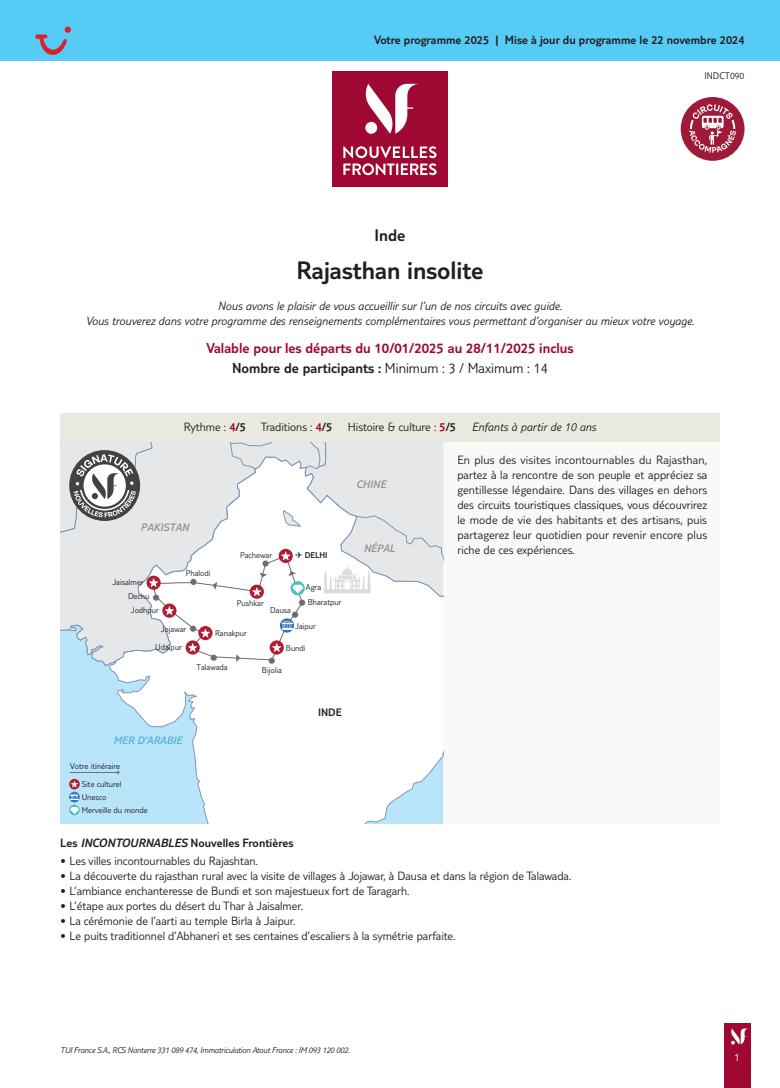
<style>
.page{position:relative;width:780px;height:1088px;background:#fff}
.page>*{position:absolute;margin:0;border:0;box-sizing:border-box;transform-origin:0 0}
.t1{font:300 26.25px "TUI Type";color:#231f20}
.t2{font:300 19.5px "TUI Type";color:#6c6d70}
.t3{font:300 17.5px "TUI Type";color:#231f20}
.t4{font:300 15px/19.8px "TUI Type";color:#9e0832;text-align:center}
.t5{font:300 12.5px/15px "TUI Type";color:#231f20;text-align:justify}
.t6{font:italic 300 12.5px/15px "TUI Type";color:#231f20;text-align:center}
.t7{font:300 12.5px "TUI Type";color:#231f20}
.t8{font:italic 300 11.25px "TUI Type";color:#95989c}
.t9{font:italic 300 11.25px "TUI Type";color:#59b6d5}
.t10{font:300 11.25px "TUI Type";color:#231f20}
.t11{font:300 11.25px "TUI Type";color:#fff}
.t12{font:300 10px "TUI Type";color:#231f20}
.t13{font:300 8.75px/12.9px "TUI Type";color:#231f20}
.t14{font:italic 300 8.75px "TUI Type";letter-spacing:-.02em;color:#231f20}
.t15{font:300 8.75px "TUI Type";color:#231f20}
.s1{color:#231f20}
.s2{color:#9e0832}
.s3{font-style:inherit}
.s4{font-style:normal}
.s5{font-style:normal;color:#9e0832}
.s6{font-style:italic}
</style>
<div class="page">
<div style="left:724px;top:1023px;width:26px;height:65px;background:#9e0832"></div>
<svg style="left:731px;top:1028px;width:17px;height:16px"></svg>
<div style="left:60px;top:441px;width:659px;height:383px;background:#f9f9f7"></div>
<div style="left:0;top:0;width:780px;height:60px;background:#56cbf5"></div>
<div style="left:332px;top:72px;width:115px;height:115px;background:#9e0832"></div>
<svg style="left:343px;top:146px;width:93px;height:29px"></svg>
<svg style="left:365px;top:84px;width:52px;height:50px"></svg>
<div style="left:60px;top:441px;width:383px;height:383px;background:#b9e5fa"></div>
<svg style="left:192px;top:732px;width:251px;height:92px;background:#f5fafd"></svg>
<svg style="left:104px;top:662px;width:339px;height:70px;background:#f6fbfd"></svg>
<hr style="left:70px;top:772px;width:48px;height:1px;background:#6c6d70">
<svg style="left:69px;top:805px;width:11px;height:10px"></svg>
<div style="left:69px;top:779px;width:11px;height:10px;background:#af1d31;border-radius:50%"></div>
<svg style="left:71px;top:781px;width:7px;height:6px"></svg>
<svg style="left:69px;top:792px;width:11px;height:10px"></svg>
<svg style="left:70px;top:793px;width:9px;height:21px"></svg>
<svg style="left:60px;top:441px;width:383px;height:221px;background:#e8e8ea"></svg>
<div style="left:60px;top:413px;width:659px;height:28px;background:#e9e9e0"></div>
<svg style="left:35px;top:27px;width:36px;height:28px"></svg>
<div style="left:680px;top:97px;width:64px;height:64px;background:#9e1a38;border-radius:50%"></div>
<svg style="left:689px;top:104px;width:47px;height:49px"></svg>
<p class="t7" style="left:374px;top:33px;width:372px">Votre programme 2025 | Mise à jour du programme le 22 novembre 2024</p>
<p class="t12" style="left:704px;top:70px;width:41px">INDCT090</p>
<h3 class="t3" style="left:374px;top:225px;width:32px">Inde</h3>
<h1 class="t1" style="left:296px;top:255px;width:188px">Rajasthan insolite</h1>
<p class="t6" style="left:86px;top:298px;width:610px">Nous avons le plaisir de vous accueillir sur l’un de nos circuits avec guide.<br>Vous trouverez dans votre programme des renseignements complémentaires vous permettant d’organiser au mieux votre voyage.</p>
<p class="t4" style="left:206px;top:338px;width:368px">Valable pour les départs du 10/01/2025 au 28/11/2025 inclus<br><span class="s1">Nombre de participants :</span> <span class="s1">Minimum : 3 / Maximum : 14</span></p>
<p class="t5" style="left:184px;top:419px;width:150px">Rythme : <span class="s2">4</span><span class="s3">/5</span> Traditions : <span class="s2">4</span><span class="s3">/5</span></p>
<p class="t6" style="left:348px;top:419px;width:250px"><span class="s4">Histoire &amp; culture :</span> <span class="s5">5</span><span class="s4">/5</span> Enfants à partir de 10 ans</p>
<p class="t8" style="left:141px;top:521px;width:50px">PAKISTAN</p>
<p class="t15" style="left:295px;top:550px;width:33px">✈ DELHI</p>
<p class="t13" style="left:306px;top:580px;width:17px">Agra</p>
<p class="t13" style="left:240px;top:549px;width:34px">Pachewar</p>
<p class="t13" style="left:186px;top:567px;width:26px">Phalodi</p>
<p class="t13" style="left:112px;top:575px;width:33px">Jaisalmer</p>
<p class="t13" style="left:128px;top:589px;width:23px">Dechu</p>
<h2 class="t2" style="left:151px;top:586px;width:11px">•</h2>
<p class="t13" style="left:308px;top:595px;width:35px">Bharatpur</p>
<p class="t13" style="left:295px;top:619px;width:22px">Jaipur</p>
<h2 class="t2" style="left:297px;top:591px;width:11px">•</h2>
<p class="t13" style="left:237px;top:596px;width:28px">Pushkar</p>
<p class="t13" style="left:270px;top:603px;width:22px">Dausa</p>
<p class="t13" style="left:131px;top:603px;width:30px">Jodhpur</p>
<h2 class="t2" style="left:290px;top:603px;width:11px">•</h2>
<h2 class="t2" style="left:188px;top:617px;width:11px">•</h2>
<p class="t13" style="left:161px;top:622px;width:27px">Jojawar</p>
<p class="t13" style="left:215px;top:626px;width:33px">Ranakpur</p>
<p class="t13" style="left:155px;top:640px;width:28px">Udaipur</p>
<h2 class="t2" style="left:209px;top:646px;width:11px">•</h2>
<p class="t13" style="left:196px;top:660px;width:33px">Talawada</p>
<p class="t9" style="left:113px;top:734px;width:70px">MER D'ARABIE</p>
<p class="t13" style="left:70px;top:759px;width:52px">Votre itinéraire</p>
<p class="t13" style="left:82px;top:803px;width:67px">Merveille du monde</p>
<p class="t13" style="left:82px;top:777px;width:41px">Site culturel<br>Unesco</p>
<h2 class="t2" style="left:267px;top:649px;width:11px">•</h2>
<p class="t13" style="left:286px;top:641px;width:21px">Bundi</p>
<p class="t13" style="left:262px;top:664px;width:21px">Bijolia</p>
<p class="t10" style="left:318px;top:705px;width:25px">INDE</p>
<p class="t8" style="left:356px;top:478px;width:31px">CHINE</p>
<p class="t8" style="left:363px;top:542px;width:33px">NÉPAL</p>
<p class="t5" style="left:457px;top:452px;width:251px">En plus des visites incontournables du Rajasthan, partez à la rencontre de son peuple et appréciez sa gentillesse légendaire. Dans des villages en dehors des circuits touristiques classiques, vous découvrirez le mode de vie des habitants et des artisans, puis partagerez leur quotidien pour revenir encore plus riche de ces expériences.</p>
<p class="t7" style="left:60px;top:835px;width:235px">Les <span class="s6">INCONTOURNABLES</span> Nouvelles Frontières</p>
<p class="t5" style="left:60px;top:853px;width:199px">• Les villes incontournables du Rajashtan.</p>
<p class="t5" style="left:60px;top:868px;width:512px">• La découverte du rajasthan rural avec la visite de villages à Jojawar, à Dausa et dans la région de Talawada.</p>
<p class="t5" style="left:60px;top:883px;width:351px">• L’ambiance enchanteresse de Bundi et son majestueux fort de Taragarh.</p>
<p class="t5" style="left:60px;top:898px;width:244px">• L’étape aux portes du désert du Thar à Jaisalmer.</p>
<p class="t5" style="left:60px;top:913px;width:237px">• La cérémonie de l’aarti au temple Birla à Jaipur.</p>
<p class="t5" style="left:60px;top:928px;width:396px">• Le puits traditionnel d’Abhaneri et ses centaines d’escaliers à la symétrie parfaite.</p>
<p class="t14" style="left:60px;top:1045px;width:291px">TUI France S.A., RCS Nanterre 331 089 474, Immatriculation Atout France : IM 093 120 002.</p>
<p class="t11" style="left:734px;top:1050px;width:7px">1</p>
</div>
